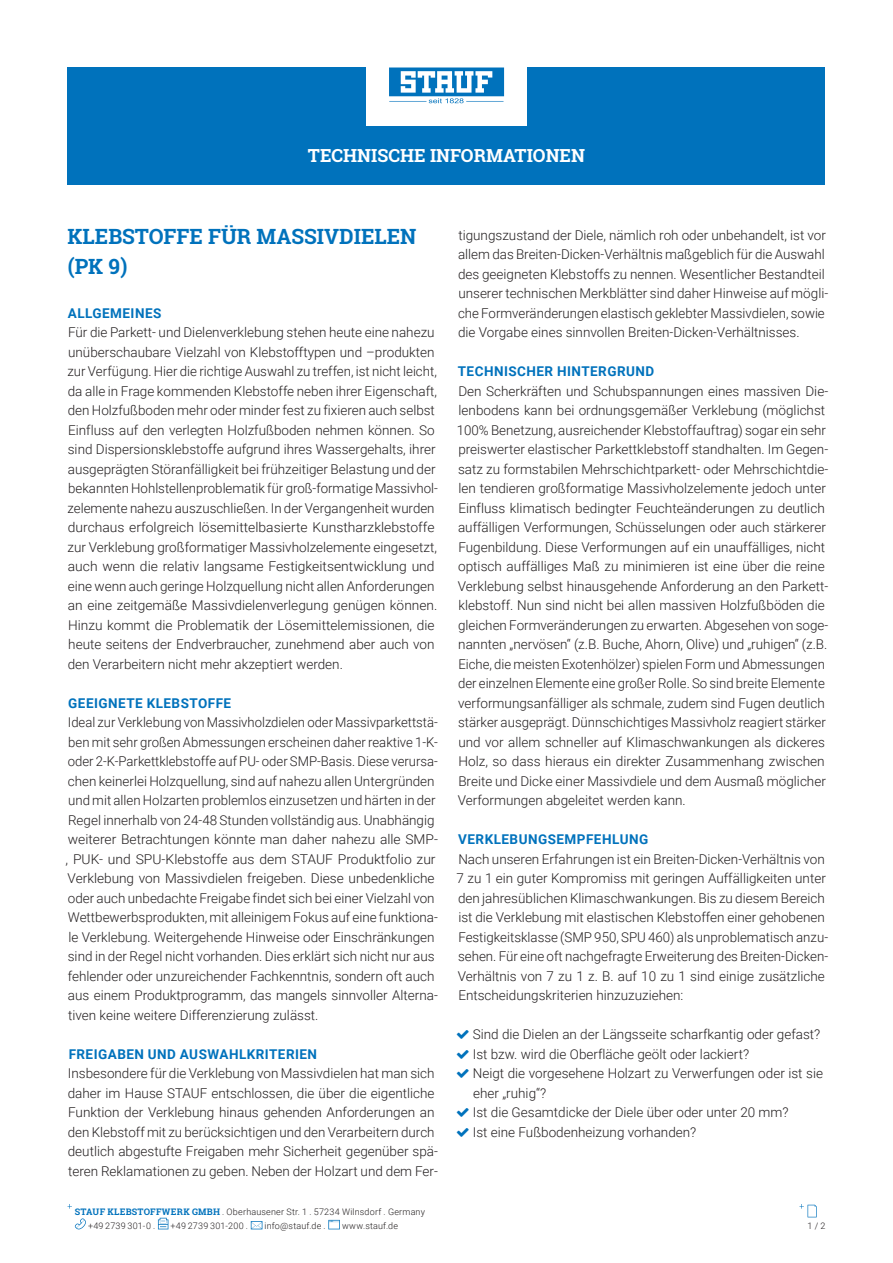
<style>
.page{position:relative;width:893px;height:1263px;background:#fff}
.page>*{position:absolute;margin:0;border:0;box-sizing:border-box;transform-origin:0 0}
.Produktitel{font:700 21px/30px "Roboto Slab";color:#0072bc}
.t1{font:700 18px "Roboto Slab";color:#fff}
.Kurzbeschreibung{font:300 13.5px/19.5px "Roboto";color:#231f20}
.Kurzbeschreibung-2{font:700 13.5px "Roboto";letter-spacing:.035em;color:#0072bc}
.Abbinder{font:300 9px "Roboto";letter-spacing:.02em;color:#231f20}
.s1{font-family:"Roboto Slab";font-weight:700;color:#0072bc}
</style>
<div class="page">
<div style="left:68px;top:67px;width:757px;height:118px;background:#0072bc"></div>
<div style="left:366px;top:23px;width:160px;height:103px;background:#fff"></div>
<svg style="left:389px;top:68px;width:115px;height:35px"></svg>
<svg style="left:75px;top:1218px;width:11px;height:11px"></svg>
<svg style="left:158px;top:1218px;width:10px;height:11px"></svg>
<svg style="left:251px;top:1221px;width:11px;height:8px"></svg>
<svg style="left:328px;top:1220px;width:12px;height:9px"></svg>
<svg style="left:799px;top:1204px;width:18px;height:13px"></svg>
<p class="t1" style="left:308px;top:143px;width:279px">TECHNISCHE INFORMATIONEN</p>
<p class="Produktitel" style="left:68px;top:221px;width:350px">KLEBSTOFFE FÜR MASSIVDIELEN (PK 9)</p>
<p class="Kurzbeschreibung-2" style="left:68px;top:303px;width:95px">ALLGEMEINES</p>
<p class="Kurzbeschreibung" style="left:67px;top:322px;width:372px">Für die Parkett- und Dielenverklebung stehen heute eine nahezu unüberschaubare Vielzahl von Klebstofftypen und –produkten zur Verfügung. Hier die richtige Auswahl zu treffen, ist nicht leicht, da alle in Frage kommenden Klebstoffe neben ihrer Eigenschaft, den Holzfußboden mehr oder minder fest zu fixieren auch selbst Einfluss auf den verlegten Holzfußboden nehmen können. So sind Dispersionsklebstoffe aufgrund ihres Wassergehalts, ihrer ausgeprägten Störanfälligkeit bei frühzeitiger Belastung und der bekannten Hohlstellenproblematik für groß-formatige Massivhol&shy;zelemente nahezu auszuschließen. In der Vergangenheit wurden durchaus erfolgreich lösemittelbasierte Kunstharzklebstoffe zur Verklebung großformatiger Massivholzelemente eingesetzt, auch wenn die relativ langsame Festigkeitsentwicklung und eine wenn auch geringe Holzquellung nicht allen Anforderungen an eine zeitgemäße Massivdielenverlegung genügen können.<br>Hinzu kommt die Problematik der Lösemittelemissionen, die heute seitens der Endverbraucher, zunehmend aber auch von den Verarbeitern nicht mehr akzeptiert werden.</p>
<p class="Kurzbeschreibung-2" style="left:68px;top:693px;width:164px">GEEIGNETE KLEBSTOFFE</p>
<p class="Kurzbeschreibung" style="left:66px;top:712px;width:374px">Ideal zur Verklebung von Massivholzdielen oder Massivparkettstä&shy;ben mit sehr großen Abmessungen erscheinen daher reaktive 1-K&shy;oder 2-K-Parkettklebstoffe auf PU- oder SMP-Basis. Diese verursa&shy;chen keinerlei Holzquellung, sind auf nahezu allen Untergründen und mit allen Holzarten problemlos einzusetzen und härten in der Regel innerhalb von 24-48 Stunden vollständig aus. Unabhängig weiterer Betrachtungen könnte man daher nahezu alle SMP-, PUK- und SPU-Klebstoffe aus dem STAUF Produktfolio zur Verklebung von Massivdielen freigeben. Diese unbedenkliche oder auch unbedachte Freigabe findet sich bei einer Vielzahl von Wettbewerbsprodukten, mit alleinigem Fokus auf eine funktiona&shy;le Verklebung. Weitergehende Hinweise oder Einschränkungen sind in der Regel nicht vorhanden. Dies erklärt sich nicht nur aus fehlender oder unzureichender Fachkenntnis, sondern oft auch aus einem Produktprogramm, das mangels sinnvoller Alterna&shy;tiven keine weitere Differenzierung zulässt.</p>
<p class="Kurzbeschreibung-2" style="left:69px;top:1044px;width:250px">FREIGABEN UND AUSWAHLKRITERIEN</p>
<p class="Kurzbeschreibung" style="left:68px;top:1063px;width:372px">Insbesondere für die Verklebung von Massivdielen hat man sich daher im Hause STAUF entschlossen, die über die eigentliche Funktion der Verklebung hinaus gehenden Anforderungen an den Klebstoff mit zu berücksichtigen und den Verarbeitern durch deutlich abgestufte Freigaben mehr Sicherheit gegenüber spä&shy;teren Reklamationen zu geben. Neben der Holzart und dem Fer-</p>
<p class="Kurzbeschreibung" style="left:458px;top:225px;width:372px">tigungszustand der Diele, nämlich roh oder unbehandelt, ist vor allem das Breiten-Dicken-Verhältnis maßgeblich für die Auswahl des geeigneten Klebstoffs zu nennen. Wesentlicher Bestandteil unserer technischen Merkblätter sind daher Hinweise auf mögli&shy;che Formveränderungen elastisch geklebter Massivdielen, sowie die Vorgabe eines sinnvollen Breiten-Dicken-Verhältnisses.</p>
<p class="Kurzbeschreibung-2" style="left:458px;top:362px;width:198px">TECHNISCHER HINTERGRUND</p>
<p class="Kurzbeschreibung" style="left:457px;top:381px;width:373px">Den Scherkräften und Schubspannungen eines massiven Die&shy;lenbodens kann bei ordnungsgemäßer Verklebung (möglichst 100% Benetzung, ausreichender Klebstoffauftrag) sogar ein sehr preiswerter elastischer Parkettklebstoff standhalten. Im Gegen&shy;satz zu formstabilen Mehrschichtparkett- oder Mehrschichtdie&shy;len tendieren großformatige Massivholzelemente jedoch unter Einfluss klimatisch bedingter Feuchteänderungen zu deutlich auffälligen Verformungen, Schüsselungen oder auch stärkerer Fugenbildung. Diese Verformungen auf ein unauffälliges, nicht optisch auffälliges Maß zu minimieren ist eine über die reine Verklebung selbst hinausgehende Anforderung an den Parkett&shy;klebstoff. Nun sind nicht bei allen massiven Holzfußböden die gleichen Formveränderungen zu erwarten. Abgesehen von soge&shy;nannten „nervösen“ (z.B. Buche, Ahorn, Olive) und „ruhigen“ (z.B.<br>Eiche, die meisten Exotenhölzer) spielen Form und Abmessungen der einzelnen Elemente eine großer Rolle. So sind breite Elemente verformungsanfälliger als schmale, zudem sind Fugen deutlich stärker ausgeprägt. Dünnschichtiges Massivholz reagiert stärker und vor allem schneller auf Klimaschwankungen als dickeres Holz, so dass hieraus ein direkter Zusammenhang zwischen Breite und Dicke einer Massivdiele und dem Ausmaß möglicher Verformungen abgeleitet werden kann.</p>
<p class="Kurzbeschreibung-2" style="left:458px;top:830px;width:191px">VERKLEBUNGSEMPFEHLUNG</p>
<p class="Kurzbeschreibung" style="left:457px;top:849px;width:373px">Nach unseren Erfahrungen ist ein Breiten-Dicken-Verhältnis von 7 zu 1 ein guter Kompromiss mit geringen Auffälligkeiten unter den jahresüblichen Klimaschwankungen. Bis zu diesem Bereich ist die Verklebung mit elastischen Klebstoffen einer gehobenen Festigkeitsklasse (SMP 950, SPU 460) als unproblematisch anzu&shy;sehen. Für eine oft nachgefragte Erweiterung des Breiten-Dicken-Verhältnis von 7 zu 1 z. B. auf 10 zu 1 sind einige zusätzliche Entscheidungskriterien hinzuzuziehen:</p>
<p class="Kurzbeschreibung" style="left:473px;top:1024px;width:349px">Sind die Dielen an der Längsseite scharfkantig oder gefast?</p>
<p class="Kurzbeschreibung" style="left:473px;top:1044px;width:278px">Ist bzw. wird die Oberfläche geölt oder lackiert?</p>
<p class="Kurzbeschreibung" style="left:473px;top:1063px;width:352px">Neigt die vorgesehene Holzart zu Verwerfungen oder ist sie eher „ruhig“?</p>
<p class="Kurzbeschreibung" style="left:473px;top:1102px;width:317px">Ist die Gesamtdicke der Diele über oder unter 20 mm?</p>
<p class="Kurzbeschreibung" style="left:473px;top:1122px;width:225px">Ist eine Fußbodenheizung vorhanden?</p>
<p class="Abbinder" style="left:75px;top:1205px;width:352px"><span class="s1">STAUF KLEBSTOFFWERK GMBH</span> . Oberhausener Str. 1 . 57234 Wilnsdorf . Germany</p>
<p class="Abbinder" style="left:88px;top:1219px;width:69px">+49 2739 301-0 .</p>
<p class="Abbinder" style="left:171px;top:1219px;width:79px">+49 2739 301-200 .</p>
<p class="Abbinder" style="left:265px;top:1219px;width:63px">info@stauf.de .</p>
<p class="Abbinder" style="left:342px;top:1219px;width:58px">www.stauf.de</p>
<p class="Abbinder" style="left:807px;top:1219px;width:19px">1 / 2</p>
</div>
